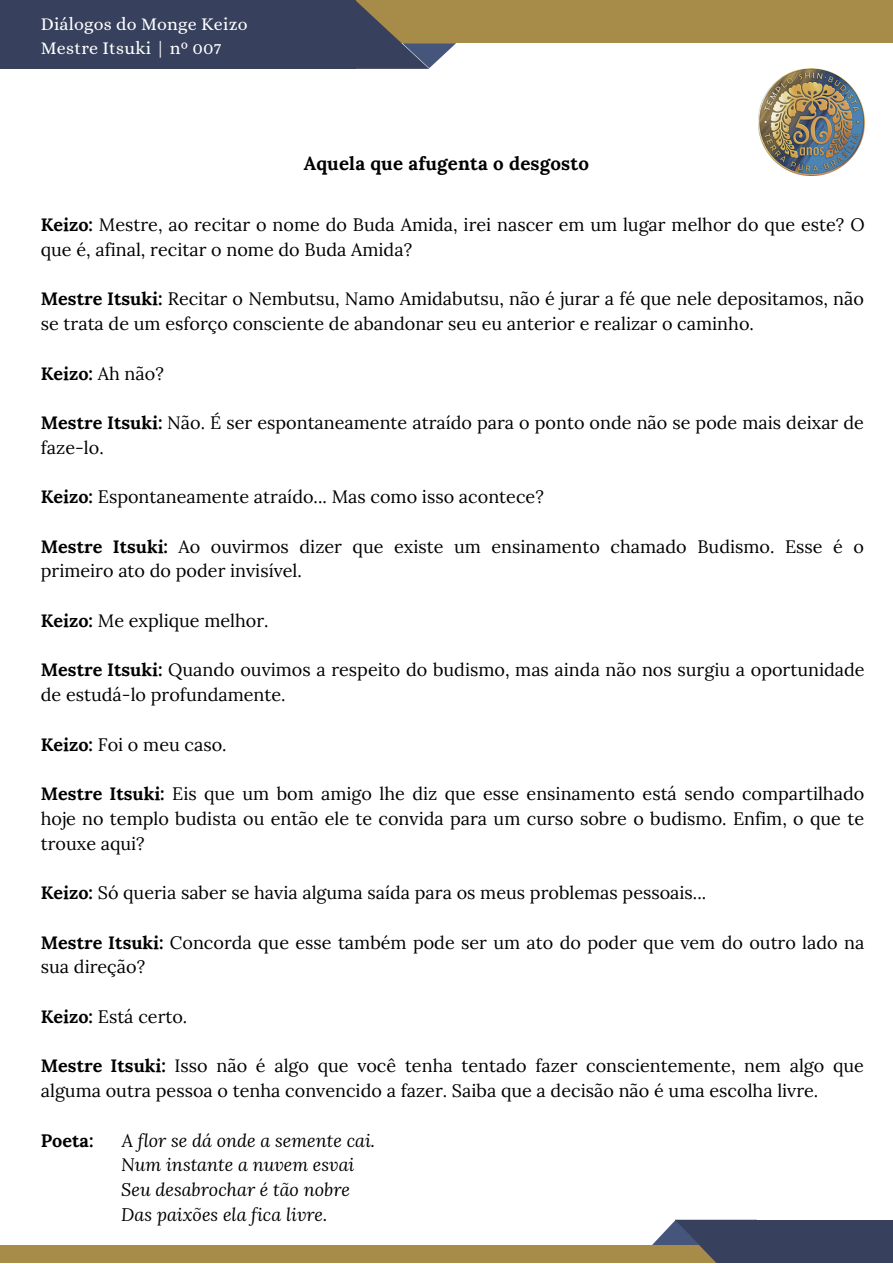
<style>
.page{position:relative;width:893px;height:1264px;background:#fff}
.page>*{position:absolute;margin:0;border:0;box-sizing:border-box;transform-origin:0 0}
.t1{font:700 18.75px "Lora";letter-spacing:.01em;color:#000}
.t2{font:18px/24.8px "Lora";color:#000}
.t3{font:italic 18px "Lora";color:#000}
.t4{font:18px "Alice";letter-spacing:.01em;color:#fff}
.t5{font:700 18px "Lora";color:#000}
.s1{font-weight:700}
.s2{font-weight:400}
</style>
<div class="page">
<svg style="left:653px;top:1221px;width:21px;height:23px"></svg>
<div style="left:324px;top:0;width:568px;height:43px;background:#a78c49"></div>
<div style="left:0;top:1244px;width:773px;height:18px;background:#a78c49"></div>
<div style="left:747px;top:1219px;width:145px;height:43px;background:#37405c"></div>
<svg style="left:674px;top:1219px;width:82px;height:43px;fill:#37405c"></svg>
<img style="left:758px;top:69px;width:106px;height:107px">
<div style="left:0;top:0;width:356px;height:69px;background:#37405c"></div>
<svg style="left:356px;top:1px;width:100px;height:68px"></svg>
<p class="t4" style="left:41px;top:13px;width:208px">Diálogos do Monge Keizo</p>
<p class="t4" style="left:41px;top:38px;width:182px">Mestre Itsuki | nº 007</p>
<p class="t1" style="left:304px;top:151px;width:287px">Aquela que afugenta o desgosto</p>
<p class="t2" style="left:41px;top:212px;width:825px"><span class="s1">Keizo:</span> Mestre, ao recitar o nome do Buda Amida, irei nascer em um lugar melhor do que este? O que é, afinal, recitar o nome do Buda Amida?</p>
<p class="t2" style="left:41px;top:286px;width:824px"><span class="s1">Mestre Itsuki:</span> Recitar o Nembutsu, Namo Amidabutsu, não é jurar a fé que nele depositamos, não se trata de um esforço consciente de abandonar seu eu anterior e realizar o caminho.</p>
<p class="t5" style="left:41px;top:361px;width:124px">Keizo: <span class="s2">Ah não?</span></p>
<p class="t2" style="left:41px;top:410px;width:824px"><span class="s1">Mestre Itsuki:</span> Não. É ser espontaneamente atraído para o ponto onde não se pode mais deixar de faze-lo.</p>
<p class="t2" style="left:41px;top:484px;width:504px"><span class="s1">Keizo:</span> Espontaneamente atraído... Mas como isso acontece?</p>
<p class="t2" style="left:41px;top:533px;width:824px"><span class="s1">Mestre Itsuki:</span> Ao ouvirmos dizer que existe um ensinamento chamado Budismo. Esse é o primeiro ato do poder invisível.</p>
<p class="t2" style="left:41px;top:608px;width:229px"><span class="s1">Keizo:</span> Me explique melhor.</p>
<p class="t2" style="left:41px;top:657px;width:825px"><span class="s1">Mestre Itsuki:</span> Quando ouvimos a respeito do budismo, mas ainda não nos surgiu a oportunidade de estudá-lo profundamente.</p>
<p class="t2" style="left:41px;top:731px;width:187px"><span class="s1">Keizo:</span> Foi o meu caso.</p>
<p class="t2" style="left:41px;top:781px;width:825px;text-align:justify"><span class="s1">Mestre Itsuki:</span> Eis que um bom amigo lhe diz que esse ensinamento está sendo compartilhado hoje no templo budista ou então ele te convida para um curso sobre o budismo. Enfim, o que te trouxe aqui?</p>
<p class="t2" style="left:41px;top:880px;width:667px"><span class="s1">Keizo:</span> Só queria saber se havia alguma saída para os meus problemas pessoais...</p>
<p class="t2" style="left:41px;top:929px;width:825px"><span class="s1">Mestre Itsuki:</span> Concorda que esse também pode ser um ato do poder que vem do outro lado na sua direção?</p>
<p class="t2" style="left:41px;top:1003px;width:148px"><span class="s1">Keizo:</span> Está certo.</p>
<p class="t2" style="left:41px;top:1053px;width:824px"><span class="s1">Mestre Itsuki:</span> Isso não é algo que você tenha tentado fazer conscientemente, nem algo que alguma outra pessoa o tenha convencido a fazer. Saiba que a decisão não é uma escolha livre.</p>
<p class="t5" style="left:41px;top:1128px;width:54px">Poeta:</p>
<p class="t3" style="left:122px;top:1127px;width:255px">A flor se dá onde a semente cai.</p>
<p class="t3" style="left:121px;top:1152px;width:235px">Num instante a nuvem esvai</p>
<p class="t3" style="left:121px;top:1177px;width:230px">Seu desabrochar é tão nobre</p>
<p class="t3" style="left:121px;top:1202px;width:208px">Das paixões ela fica livre.</p>
</div>
